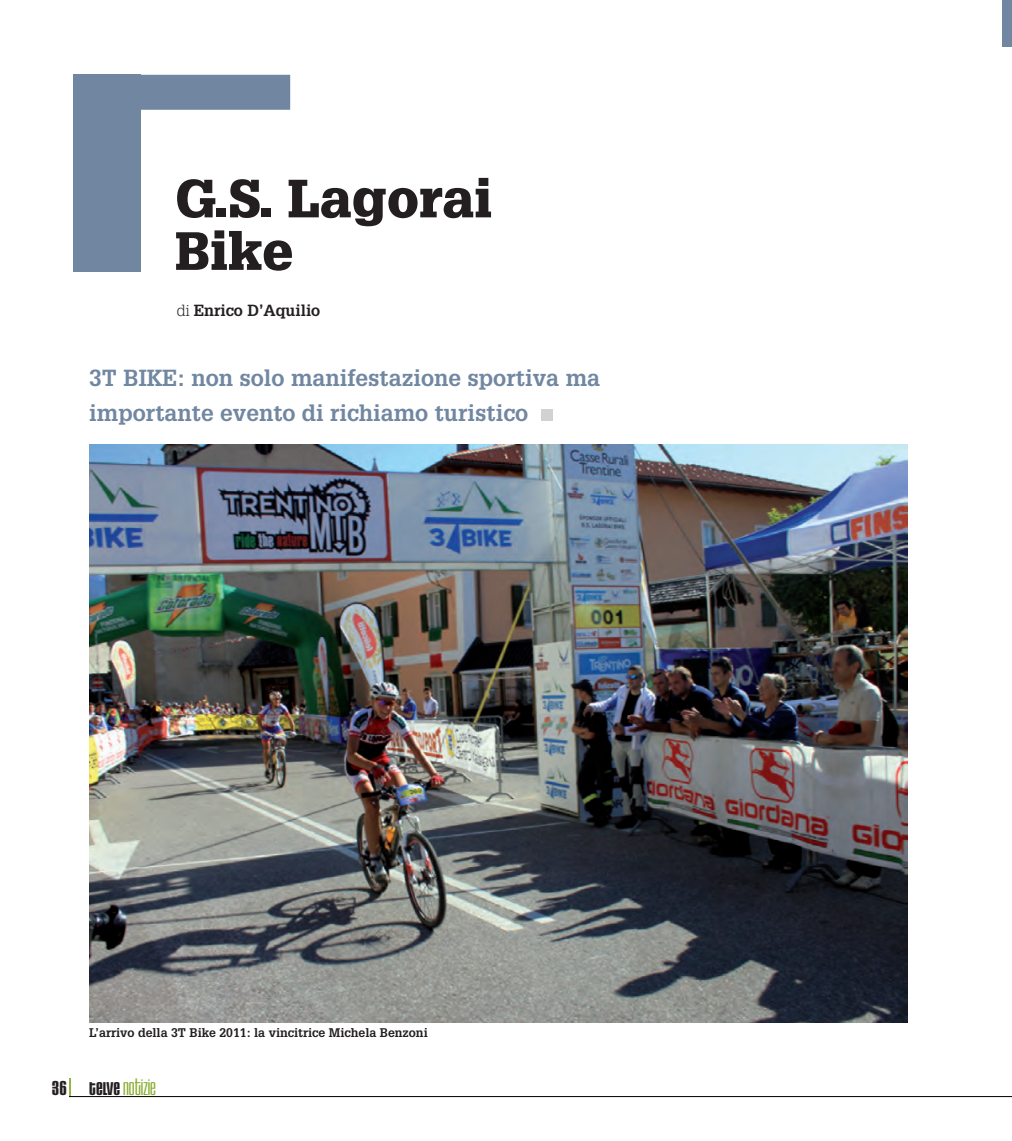
<style>
.page{position:relative;width:1012px;height:1141px;background:#fff}
.page>*{position:absolute;margin:0;border:0;box-sizing:border-box;transform-origin:0 0}
.t1{font:700 87.5px "Glypha";color:#d1d2d4}
.t2{font:900 52.5px/52.5px "Glypha";color:#231f20}
.t3{font:700 22.75px/35px "Glypha";color:#7187a1}
.t4{font:19.25px "House Gothic Light Two";color:#88ac2e}
.t5{font:700 15.75px "Glypha";color:#231f20}
.t6{font:700 12.25px "Glypha";color:#231f20}
.s1{font-weight:300}
.s2{font-family:"House Gothic Bold Alt Caps";font-size:21px;color:#231f20}
.s3{font-family:"House Gothic Bold Alt Caps";color:#231f20}
</style>
<div class="page">
<svg style="left:69px;top:1078px;width:2px;height:18px"></svg>
<hr style="left:69px;top:1096px;width:943px;height:1px;background:#000">
<svg style="left:140px;top:74px;width:151px;height:198px"></svg>
<div style="left:73px;top:74px;width:67px;height:198px;background:#7187a1"></div>
<div style="left:1002px;top:0;width:10px;height:47px;background:#7187a1"></div>
<img style="left:89px;top:444px;width:819px;height:578px">
<h2 class="t2" style="left:175px;top:172px;width:318px">g.s. lagorai bike</h2>
<p class="t5" style="left:177px;top:301px;width:145px"><span class="s1">di</span> Enrico D’Aquilio</p>
<p class="t3" style="left:89px;top:360px;width:512px">3T BIKE: non solo manifestazione sportiva ma importante evento di richiamo turistico</p>
<h1 class="t1" style="left:535px;top:335px;width:26px">.</h1>
<p class="t6" style="left:89px;top:1025px;width:340px">L’arrivo della 3T Bike 2011: la vincitrice Michela Benzoni</p>
<p class="t4" style="left:52px;top:1077px;width:106px"><span class="s2">36</span> <span class="s3">TELVE</span> NOTIZIE</p>
</div>
